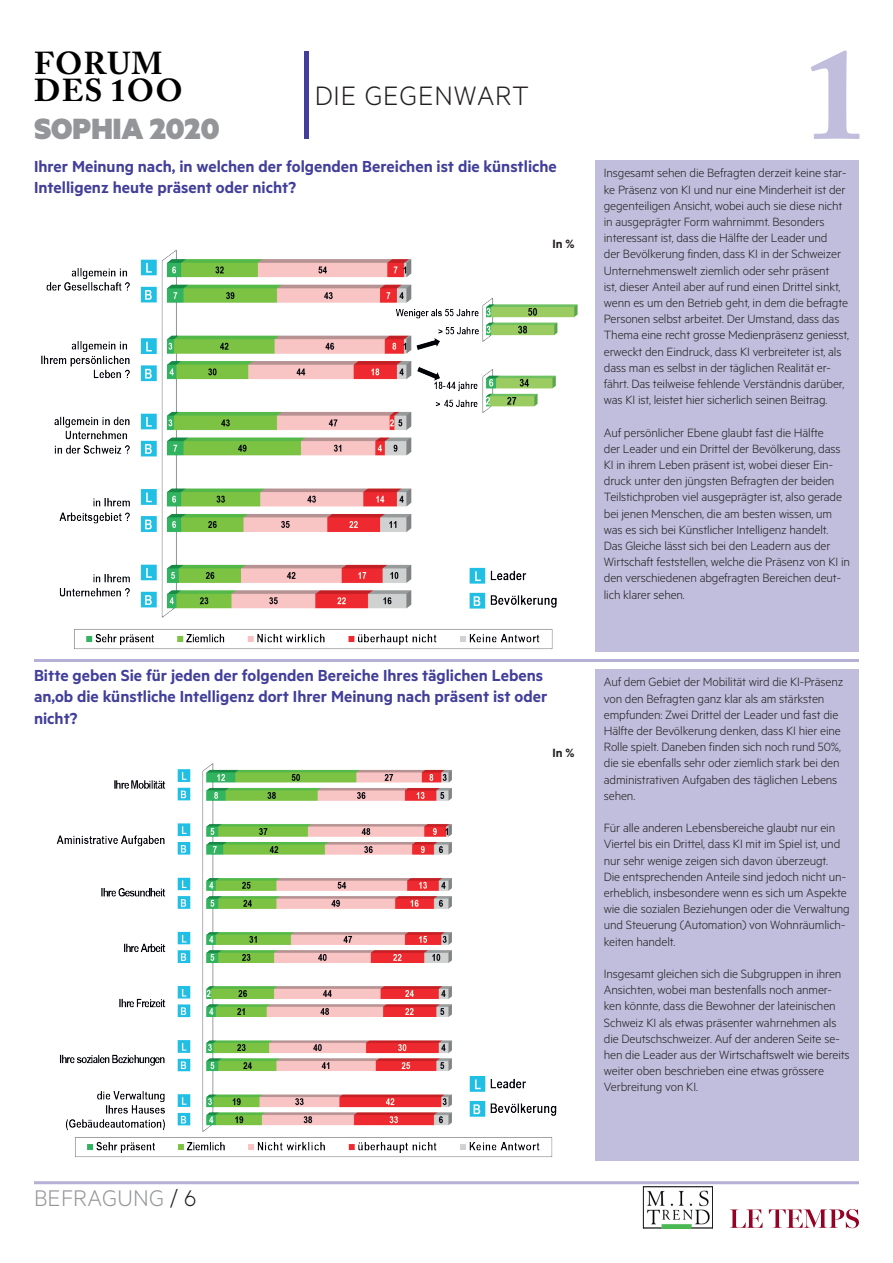
<style>
.page{position:relative;width:893px;height:1263px;background:#fff}
.page>*{position:absolute;margin:0;border:0;box-sizing:border-box;transform-origin:0 0}
.t1{font:700 129px "Adobe Caslon Pro";color:#c1bedd}
.t2{font:900 33px "Metric";color:#939598}
.t3{font:700 31.5px/27px "Adobe Caslon Pro";letter-spacing:.035em;color:#000}
.t4{font:300 30px "Metric";letter-spacing:.03em;color:#231f20}
.t5{font:300 25.5px "Metric";letter-spacing:.01em;color:#95979a}
.t6{font:600 18px/21.6px "Metric";color:#423f9a}
.t7{font:300 13.5px/16.2px "Metric";letter-spacing:-.01em;color:#231f20}
.t8{font:600 13.5px "Metric";color:#231f20}
.s1{color:#231f20}
</style>
<div class="page">
<svg style="left:730px;top:1209px;width:33px;height:19px"></svg>
<svg style="left:769px;top:1209px;width:90px;height:19px"></svg>
<hr style="left:34px;top:1181px;width:825px;height:3px;background:#b5b0d6">
<svg style="left:643px;top:1186px;width:70px;height:42px"></svg>
<hr style="left:304px;top:51px;width:4px;height:88px;background:#423f9a">
<hr style="left:34px;top:659px;width:825px;height:3px;background:#b5b0d6">
<div style="left:595px;top:160px;width:264px;height:492px;background:#c1bedd"></div>
<div style="left:595px;top:669px;width:264px;height:492px;background:#c1bedd"></div>
<img style="left:41px;top:250px;width:537px;height:399px">
<img style="left:56px;top:763px;width:501px;height:394px">
<h3 class="t3" style="left:34px;top:49px;width:150px">FORUM<br>DES 1OO</h3>
<h1 class="t1" style="left:803px;top:19px;width:66px">1</h1>
<h3 class="t4" style="left:315px;top:78px;width:216px">DIE GEGENWART</h3>
<h2 class="t2" style="left:34px;top:108px;width:187px">SOPHIA 2020</h2>
<h3 class="t6" style="left:34px;top:155px;width:524px">Ihrer Meinung nach, in welchen der folgenden Bereichen ist die künstliche<br>Intelligenz heute präsent oder nicht?</h3>
<p class="t7" style="left:604px;top:164px;width:247px">Insgesamt sehen die Befragten derzeit keine star&shy;ke Präsenz von KI und nur eine Minderheit ist der gegenteiligen Ansicht, wobei auch sie diese nicht in ausgeprägter Form wahrnimmt. Besonders interessant ist, dass die Hälfte der Leader und<br>der Bevölkerung finden, dass KI in der Schweizer Unternehmenswelt ziemlich oder sehr präsent<br>ist, dieser Anteil aber auf rund einen Drittel sinkt, wenn es um den Betrieb geht, in dem die befragte Personen selbst arbeitet. Der Umstand, dass das Thema eine recht grosse Medienpräsenz geniesst, erweckt den Eindruck, dass KI verbreiteter ist, als dass man es selbst in der täglichen Realität er&shy;fährt. Das teilweise fehlende Verständnis darüber, was KI ist, leistet hier sicherlich seinen Beitrag.</p>
<p class="t7" style="left:604px;top:424px;width:248px">Auf persönlicher Ebene glaubt fast die Hälfte<br>der Leader und ein Drittel der Bevölkerung, dass KI in ihrem Leben präsent ist, wobei dieser Ein&shy;druck unter den jüngsten Befragten der beiden Teilstichproben viel ausgeprägter ist, also gerade bei jenen Menschen, die am besten wissen, um was es sich bei Künstlicher Intelligenz handelt.<br>Das Gleiche lässt sich bei den Leadern aus der Wirtschaft feststellen, welche die Präsenz von KI in den verschiedenen abgefragten Bereichen deut&shy;lich klarer sehen.</p>
<p class="t8" style="left:553px;top:235px;width:24px">In %</p>
<h3 class="t6" style="left:34px;top:664px;width:515px">Bitte geben Sie für jeden der folgenden Bereiche Ihres täglichen Lebens an,ob die künstliche Intelligenz dort Ihrer Meinung nach präsent ist oder nicht?</h3>
<p class="t8" style="left:553px;top:745px;width:24px">In %</p>
<p class="t7" style="left:604px;top:673px;width:241px">Auf dem Gebiet der Mobilität wird die KI-Präsenz von den Befragten ganz klar als am stärksten empfunden: Zwei Drittel der Leader und fast die Hälfte der Bevölkerung denken, dass KI hier eine Rolle spielt. Daneben finden sich noch rund 50%, die sie ebenfalls sehr oder ziemlich stark bei den administrativen Aufgaben des täglichen Lebens sehen.</p>
<p class="t7" style="left:604px;top:819px;width:247px">Für alle anderen Lebensbereiche glaubt nur ein Viertel bis ein Drittel, dass KI mit im Spiel ist, und nur sehr wenige zeigen sich davon überzeugt.<br>Die entsprechenden Anteile sind jedoch nicht un&shy;erheblich, insbesondere wenn es sich um Aspekte wie die sozialen Beziehungen oder die Verwaltung und Steuerung (Automation) von Wohnräumlich&shy;keiten handelt.</p>
<p class="t7" style="left:604px;top:965px;width:247px">Insgesamt gleichen sich die Subgruppen in ihren Ansichten, wobei man bestenfalls noch anmer&shy;ken könnte, dass die Bewohner der lateinischen Schweiz KI als etwas präsenter wahrnehmen als die Deutschschweizer. Auf der anderen Seite se&shy;hen die Leader aus der Wirtschaftswelt wie bereits weiter oben beschrieben eine etwas grössere Verbreitung von KI.</p>
<h3 class="t5" style="left:34px;top:1183px;width:164px">BEFRAGUNG <span class="s1">/ 6</span></h3>
</div>
